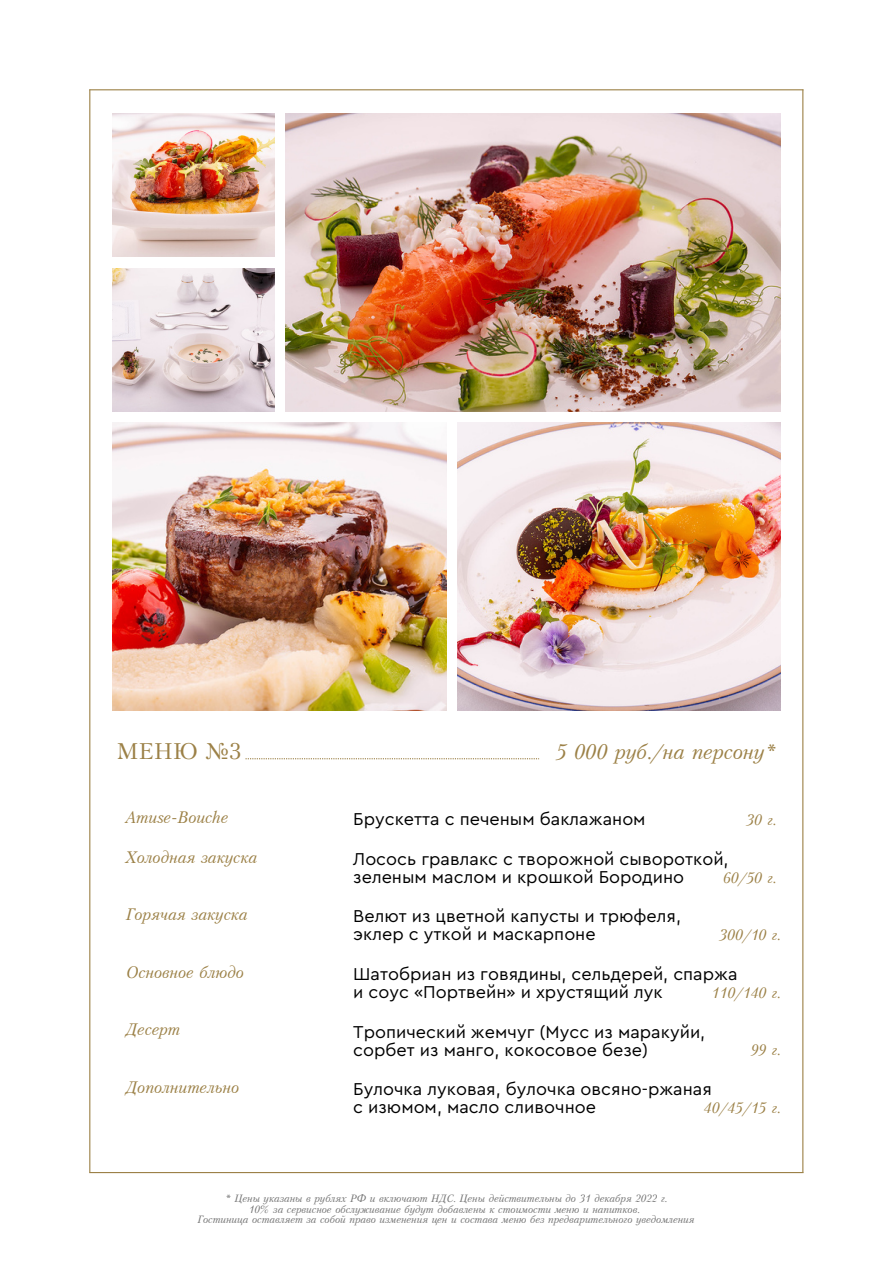
<style>
.page{position:relative;width:893px;height:1264px;background:#fff}
.page>*{position:absolute;margin:0;border:0;box-sizing:border-box;transform-origin:0 0}
.t1{font:22.5px "Petersburg Cyrillic";color:#9c8147}
.t2{font:21px "Petersburg Italic Cyrillic";color:#9c8147}
.t3{font:18px/18px "Cera Pro";color:#000}
.t4{font:16.5px "Petersburg Italic Cyrillic";color:#9c8147}
.t5{font:15px "Petersburg Italic Cyrillic";color:#9c8147}
.t6{font:10.5px/10.5px "Petersburg Italic Cyrillic";color:#737373;text-align:center}
</style>
<div class="page">
<hr style="left:89px;top:89px;width:714px;height:1px;background:#9c8147">
<hr style="left:89px;top:1171px;width:714px;height:2px;background:#9c8147">
<hr style="left:89px;top:90px;width:1px;height:1082px;background:#9c8147">
<hr style="left:802px;top:90px;width:1px;height:1082px;background:#9c8147">
<img style="left:112px;top:113px;width:162px;height:144px">
<img style="left:285px;top:113px;width:495px;height:298px">
<img style="left:112px;top:268px;width:162px;height:143px">
<img style="left:112px;top:422px;width:334px;height:288px">
<img style="left:457px;top:422px;width:323px;height:288px">
<svg style="left:245px;top:758px;width:294px;height:1px"></svg>
<p class="t1" style="left:116px;top:741px;width:126px">МЕНЮ №3</p>
<p class="t2" style="left:556px;top:742px;width:222px">5 000 руб./на персону*</p>
<p class="t4" style="left:125px;top:810px;width:104px">Amuse-Bouche</p>
<p class="t4" style="left:125px;top:850px;width:133px">Холодная закуска</p>
<p class="t3" style="left:353px;top:810px;width:294px">Брускетта с печеным баклажаном</p>
<p class="t5" style="left:746px;top:813px;width:31px">30 г.</p>
<p class="t3" style="left:353px;top:850px;width:377px">Лосось гравлакс с творожной сывороткой , зеленым маслом и крошкой Бородино</p>
<p class="t5" style="left:723px;top:871px;width:55px">60/50 г.</p>
<p class="t4" style="left:126px;top:907px;width:122px">Горячая закуска</p>
<p class="t4" style="left:126px;top:964px;width:118px">Основное блюдо</p>
<p class="t3" style="left:353px;top:907px;width:329px">Велют из цветной капусты и трюфеля, эклер с уткой и маскарпоне</p>
<p class="t5" style="left:719px;top:928px;width:63px">300/10 г.</p>
<p class="t3" style="left:353px;top:965px;width:386px">Шатобриан из говядины, сельдерей , спаржа и соус «Портвей н» и хрустящий лук</p>
<p class="t5" style="left:711px;top:986px;width:70px">110/140 г.</p>
<p class="t4" style="left:126px;top:1022px;width:55px">Десерт</p>
<p class="t3" style="left:353px;top:1022px;width:353px">Тропический жемчуг (Мусс из маракуй и, сорбет из манго, кокосовое безе)</p>
<p class="t5" style="left:750px;top:1043px;width:31px">99 г.</p>
<p class="t4" style="left:126px;top:1079px;width:113px">Дополнительно</p>
<p class="t3" style="left:353px;top:1080px;width:360px">Булочка луковая, булочка овсяно-ржаная с изюмом, масло сливочное</p>
<p class="t5" style="left:703px;top:1101px;width:78px">40/45/15 г.</p>
<p class="t6" style="left:198px;top:1194px;width:498px">* Цены указаны в рублях РФ и включают НДС. Цены действительны до 31 декабря 2022 г.<br>10% за сервисное обслуживание будут добавлены к стоимости меню и напитков.<br>Гостиница оставляет за собой право изменения цен и состава меню без предварительного уведомления</p>
</div>
